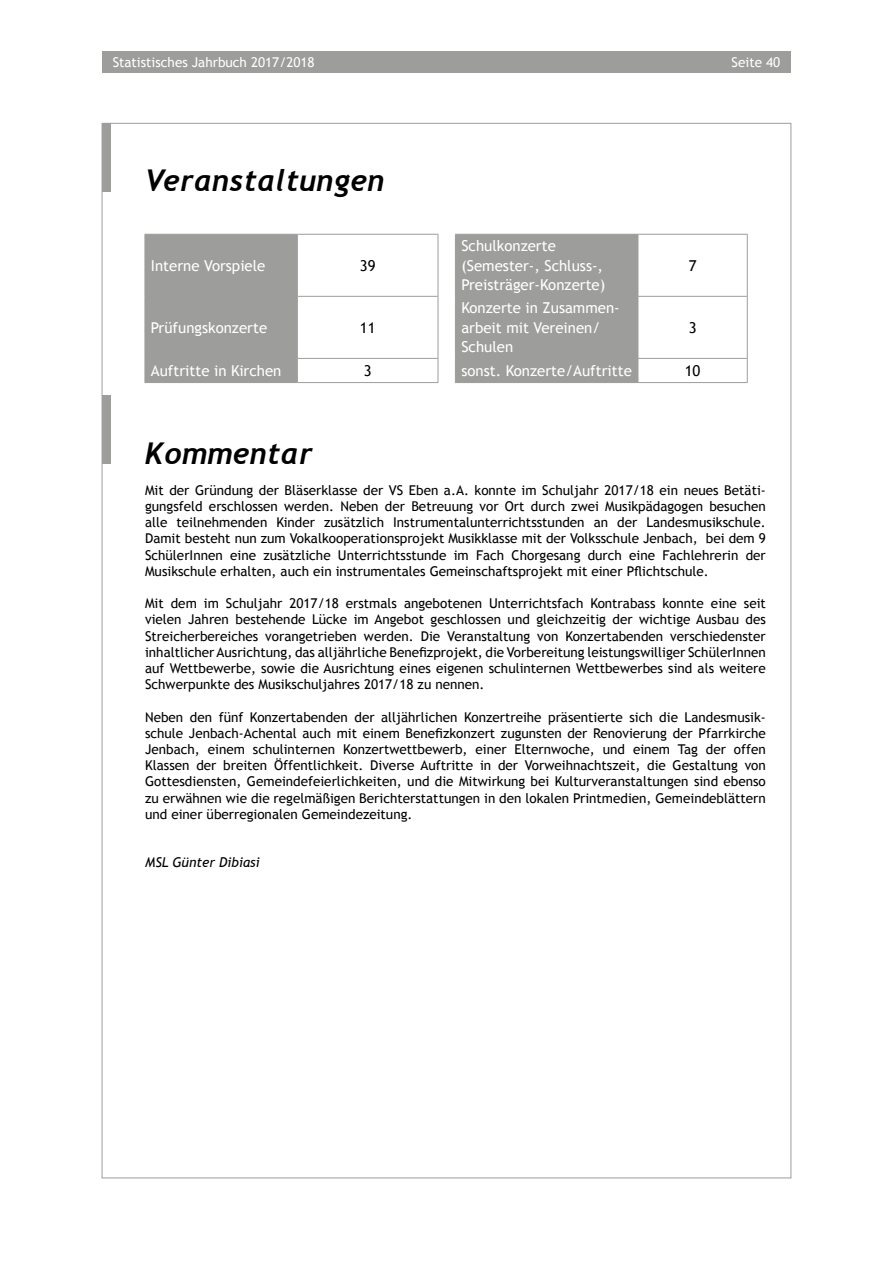
<style>
.page{position:relative;width:893px;height:1263px;background:#fff}
.page>*{position:absolute;margin:0;border:0;box-sizing:border-box;transform-origin:0 0}
.t1{font:italic 700 30px "Trebuchet";letter-spacing:.015em;color:#000}
.t2{font:15px/19.5px "Trebuchet MS";color:#fff}
.t3{font:15px "Trebuchet MS";color:#000}
.t4{font:13.5px/16.2px "Trebuchet MS";color:#000;text-align:justify}
.t5{font:13.5px "Trebuchet MS";color:#fff}
.t6{font:italic 13.5px "Trebuchet MS";color:#000}
</style>
<div class="page">
<div style="left:102px;top:51px;width:689px;height:21px;background:#9d9d9c"></div>
<div style="left:102px;top:123px;width:9px;height:68px;background:#9d9d9c"></div>
<div style="left:102px;top:395px;width:9px;height:68px;background:#9d9d9c"></div>
<svg style="left:146px;top:234px;width:492px;height:149px;fill:#9d9d9c"></svg>
<hr style="left:145px;top:234px;width:152px;height:1px;background:#9d9d9c">
<hr style="left:145px;top:235px;width:1px;height:61px;background:#9d9d9c">
<hr style="left:297px;top:234px;width:141px;height:1px;background:#9d9d9c">
<hr style="left:297px;top:235px;width:1px;height:61px;background:#9d9d9c">
<hr style="left:438px;top:235px;width:1px;height:61px;background:#9d9d9c">
<hr style="left:145px;top:296px;width:152px;height:1px;background:#9d9d9c">
<hr style="left:145px;top:297px;width:1px;height:61px;background:#9d9d9c">
<hr style="left:297px;top:296px;width:141px;height:1px;background:#9d9d9c">
<hr style="left:297px;top:297px;width:1px;height:61px;background:#9d9d9c">
<hr style="left:438px;top:297px;width:1px;height:61px;background:#9d9d9c">
<hr style="left:145px;top:358px;width:152px;height:1px;background:#9d9d9c">
<svg style="left:145px;top:359px;width:1px;height:23px"></svg>
<hr style="left:297px;top:358px;width:141px;height:1px;background:#9d9d9c">
<svg style="left:297px;top:359px;width:1px;height:23px"></svg>
<svg style="left:438px;top:359px;width:1px;height:23px"></svg>
<hr style="left:145px;top:382px;width:152px;height:1px;background:#9d9d9c">
<hr style="left:297px;top:382px;width:141px;height:1px;background:#9d9d9c">
<hr style="left:455px;top:234px;width:183px;height:1px;background:#9d9d9c">
<hr style="left:455px;top:235px;width:1px;height:61px;background:#9d9d9c">
<hr style="left:638px;top:234px;width:110px;height:1px;background:#9d9d9c">
<hr style="left:638px;top:235px;width:1px;height:61px;background:#9d9d9c">
<hr style="left:747px;top:235px;width:1px;height:61px;background:#9d9d9c">
<hr style="left:455px;top:296px;width:183px;height:1px;background:#9d9d9c">
<hr style="left:455px;top:297px;width:1px;height:61px;background:#9d9d9c">
<hr style="left:638px;top:296px;width:110px;height:1px;background:#9d9d9c">
<hr style="left:638px;top:297px;width:1px;height:61px;background:#9d9d9c">
<hr style="left:747px;top:297px;width:1px;height:61px;background:#9d9d9c">
<hr style="left:455px;top:358px;width:183px;height:1px;background:#9d9d9c">
<svg style="left:455px;top:359px;width:1px;height:23px"></svg>
<hr style="left:638px;top:358px;width:110px;height:1px;background:#9d9d9c">
<svg style="left:638px;top:359px;width:1px;height:23px"></svg>
<svg style="left:747px;top:359px;width:1px;height:23px"></svg>
<hr style="left:455px;top:382px;width:183px;height:1px;background:#9d9d9c">
<hr style="left:638px;top:382px;width:110px;height:1px;background:#9d9d9c">
<p class="t5" style="left:113px;top:54px;width:204px">Statistisches Jahrbuch 2017/2018</p>
<p class="t5" style="left:732px;top:54px;width:50px">Seite 40</p>
<h1 class="t1" style="left:145px;top:162px;width:241px">Veranstaltungen</h1>
<p class="t2" style="left:151px;top:256px;width:116px">Interne Vorspiele</p>
<p class="t3" style="left:360px;top:257px;width:17px">39</p>
<p class="t2" style="left:151px;top:318px;width:118px">Prüfungskonzerte</p>
<p class="t3" style="left:360px;top:319px;width:17px">11</p>
<p class="t2" style="left:461px;top:236px;width:145px">Schulkonzerte (Semester-, Schluss-,<br>Preisträger-Konzerte)</p>
<p class="t2" style="left:461px;top:298px;width:160px">Konzerte in Zusammen&shy;arbeit mit Vereinen/<br>Schulen</p>
<p class="t3" style="left:689px;top:257px;width:9px">7</p>
<p class="t3" style="left:689px;top:319px;width:9px">3</p>
<p class="t2" style="left:151px;top:361px;width:132px">Auftritte in Kirchen</p>
<p class="t3" style="left:364px;top:362px;width:9px">3</p>
<p class="t2" style="left:461px;top:361px;width:172px">sonst. Konzerte/Auftritte</p>
<p class="t3" style="left:685px;top:362px;width:17px">10</p>
<h1 class="t1" style="left:145px;top:435px;width:169px">Kommentar</h1>
<p class="t4" style="left:145px;top:482px;width:622px">Mit der Gründung der Bläserklasse der VS Eben a.A. konnte im Schuljahr 2017/18 ein neues Betäti&shy;gungsfeld erschlossen werden. Neben der Betreuung vor Ort durch zwei Musikpädagogen besuchen alle teilnehmenden Kinder zusätzlich Instrumentalunterrichtsstunden an der Landesmusikschule.<br>Damit besteht nun zum Vokalkooperationsprojekt Musikklasse mit der Volksschule Jenbach, bei dem 9<br>SchülerInnen eine zusätzliche Unterrichtsstunde im Fach Chorgesang durch eine Fachlehrerin der Musikschule erhalten, auch ein instrumentales Gemeinschaftsprojekt mit einer Pflichtschule.</p>
<p class="t4" style="left:145px;top:595px;width:622px">Mit dem im Schuljahr 2017/18 erstmals angebotenen Unterrichtsfach Kontrabass konnte eine seit vielen Jahren bestehende Lücke im Angebot geschlossen und gleichzeitig der wichtige Ausbau des Streicherbereiches vorangetrieben werden. Die Veranstaltung von Konzertabenden verschiedenster inhaltlicher Ausrichtung, das alljährliche Benefizprojekt, die Vorbereitung leistungswilliger SchülerInnen auf Wettbewerbe, sowie die Ausrichtung eines eigenen schulinternen Wettbewerbes sind als weitere Schwerpunkte des Musikschuljahres 2017/18 zu nennen.</p>
<p class="t4" style="left:145px;top:709px;width:622px">Neben den fünf Konzertabenden der alljährlichen Konzertreihe präsentierte sich die Landesmusik&shy;schule Jenbach-Achental auch mit einem Benefizkonzert zugunsten der Renovierung der Pfarrkirche Jenbach, einem schulinternen Konzertwettbewerb, einer Elternwoche, und einem Tag der offen Klassen der breiten Öffentlichkeit. Diverse Auftritte in der Vorweihnachtszeit, die Gestaltung von Gottesdiensten, Gemeindefeierlichkeiten, und die Mitwirkung bei Kulturveranstaltungen sind ebenso zu erwähnen wie die regelmäßigen Berichterstattungen in den lokalen Printmedien, Gemeindeblättern und einer überregionalen Gemeindezeitung.</p>
<p class="t6" style="left:145px;top:855px;width:116px">MSL Günter Dibiasi</p>
</div>
